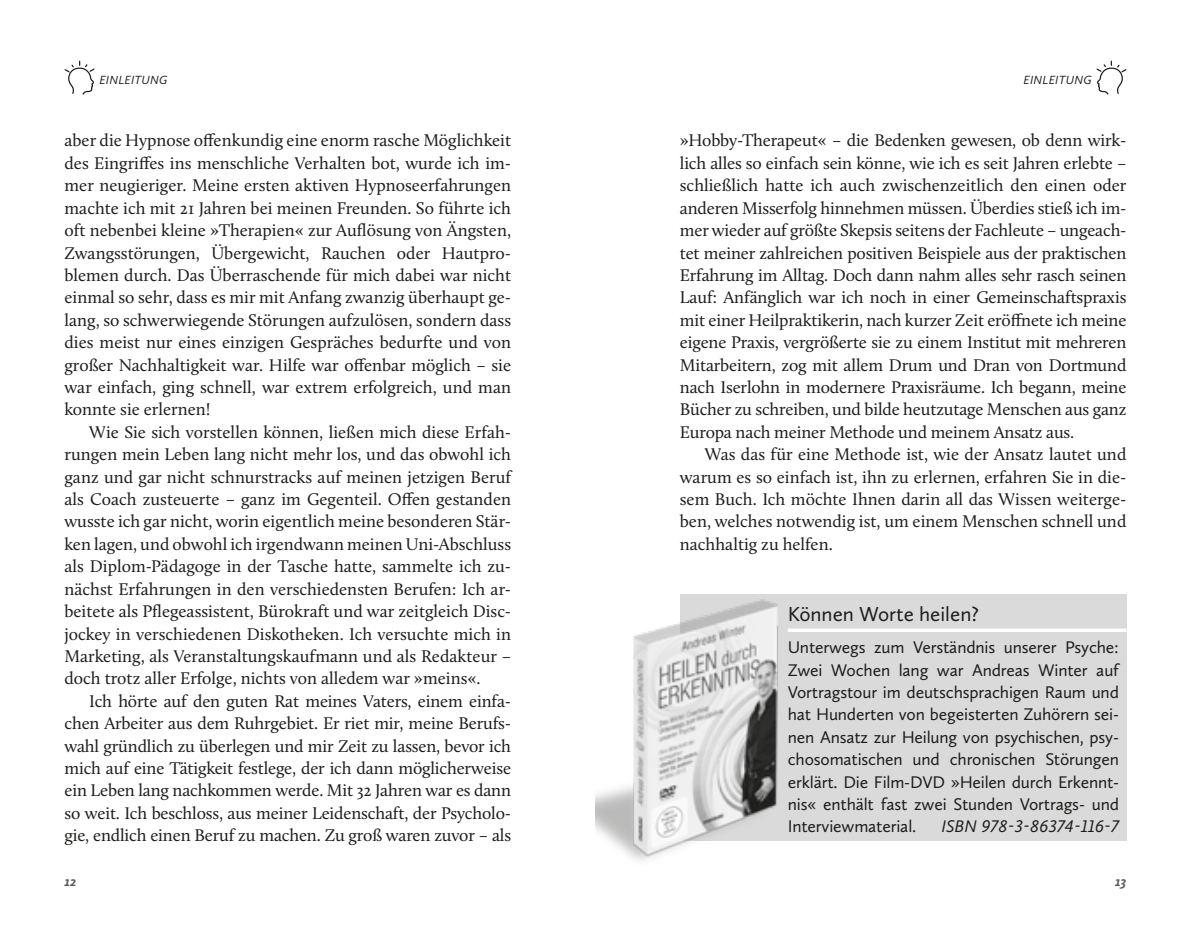
<style>
.page{position:relative;width:1191px;height:943px;background:#fff}
.page>*{position:absolute;margin:0;border:0;box-sizing:border-box;transform-origin:0 0}
.U_-_K{font:21px "Calluna Sans";color:#1d1d1b}
.FT{font:17.5px/22.4px "Calluna";color:#1d1d1b;text-align:justify}
.K{font:17.5px/22.4px "Calluna Sans";letter-spacing:-.01em;color:#1d1d1b;text-align:justify}
.K-2{font:italic 17.5px "Calluna Sans";letter-spacing:.015em;color:#1d1d1b}
.t1{font:italic 700 14px "Calluna Sans";color:#575756}
.KT_L{font:italic 12.25px "Calluna Sans";letter-spacing:.015em;color:#1d1d1b}
.KT_R{font:italic 12.25px "Calluna Sans";letter-spacing:.015em;color:#1d1d1b}
</style>
<div class="page">
<svg style="left:64px;top:61px;width:30px;height:34px"></svg>
<svg style="left:1096px;top:61px;width:30px;height:34px"></svg>
<div style="left:680px;top:594px;width:446px;height:247px;background:#dadada"></div>
<svg style="left:788px;top:628px;width:338px;height:4px"></svg>
<img style="left:595px;top:599px;width:183px;height:262px">
<p class="KT_L" style="left:99px;top:72px;width:70px">EINLEITUNG</p>
<p class="KT_R" style="left:1023px;top:72px;width:70px">EINLEITUNG</p>
<p class="FT" style="left:64px;top:129px;width:448px">aber die Hypnose offenkundig eine enorm rasche Möglichkeit des Eingriffes ins menschliche Verhalten bot, wurde ich im&shy;mer neugieriger. Meine ersten aktiven Hypnoseerfahrungen machte ich mit 21 Jahren bei meinen Freunden. So führte ich oft nebenbei kleine »Therapien« zur Auflösung von Ängsten, Zwangsstörungen, Übergewicht, Rauchen oder Hautpro&shy;blemen durch. Das Überraschende für mich dabei war nicht einmal so sehr, dass es mir mit Anfang zwanzig überhaupt ge&shy;lang, so schwerwiegende Störungen aufzulösen, sondern dass dies meist nur eines einzigen Gespräches bedurfte und von großer Nachhaltigkeit war. Hilfe war offenbar möglich – sie war einfach, ging schnell, war extrem erfolgreich, und man konnte sie erlernen!</p>
<p class="FT" style="left:64px;top:420px;width:448px;text-indent:25px">Wie Sie sich vorstellen können, ließen mich diese Erfah&shy;rungen mein Leben lang nicht mehr los, und das obwohl ich ganz und gar nicht schnurstracks auf meinen jetzigen Beruf als Coach zusteuerte – ganz im Gegenteil. Offen gestanden wusste ich gar nicht, worin eigentlich meine besonderen Stär&shy;ken lagen, und obwohl ich irgendwann meinen Uni-Abschluss als Diplom-Pädagoge in der Tasche hatte, sammelte ich zu&shy;nächst Erfahrungen in den verschiedensten Berufen: Ich ar&shy;beitete als Pflegeassistent, Bürokraft und war zeitgleich Disc&shy;jockey in verschiedenen Diskotheken. Ich versuchte mich in Marketing, als Veranstaltungskaufmann und als Redakteur – doch trotz aller Erfolge, nichts von alledem war »meins«.</p>
<p class="FT" style="left:64px;top:689px;width:448px;text-indent:25px">Ich hörte auf den guten Rat meines Vaters, einem einfa&shy;chen Arbeiter aus dem Ruhrgebiet. Er riet mir, meine Berufs&shy;wahl gründlich zu überlegen und mir Zeit zu lassen, bevor ich mich auf eine Tätigkeit festlege, der ich dann möglicherweise ein Leben lang nachkommen werde. Mit 32 Jahren war es dann so weit. Ich beschloss, aus meiner Leidenschaft, der Psycholo&shy;gie, endlich einen Beruf zu machen. Zu groß waren zuvor – als</p>
<p class="FT" style="left:680px;top:129px;width:448px">»Hobby-Therapeut« – die Bedenken gewesen, ob denn wirk&shy;lich alles so einfach sein könne, wie ich es seit Jahren erlebte – schließlich hatte ich auch zwischenzeitlich den einen oder anderen Misserfolg hinnehmen müssen. Überdies stieß ich im&shy;mer wieder auf größte Skepsis seitens der Fachleute – ungeach&shy;tet meiner zahlreichen positiven Beispiele aus der praktischen Erfahrung im Alltag. Doch dann nahm alles sehr rasch seinen Lauf: Anfänglich war ich noch in einer Gemeinschaftspraxis mit einer Heilpraktikerin, nach kurzer Zeit eröffnete ich meine eigene Praxis, vergrößerte sie zu einem Institut mit mehreren Mitarbeitern, zog mit allem Drum und Dran von Dortmund nach Iserlohn in modernere Praxisräume. Ich begann, meine Bücher zu schreiben, und bilde heutzutage Menschen aus ganz Europa nach meiner Methode und meinem Ansatz aus.</p>
<p class="FT" style="left:680px;top:443px;width:448px;text-indent:25px">Was das für eine Methode ist, wie der Ansatz lautet und warum es so einfach ist, ihn zu erlernen, erfahren Sie in die&shy;sem Buch. Ich möchte Ihnen darin all das Wissen weiterge&shy;ben, welches notwendig ist, um einem Menschen schnell und nachhaltig zu helfen.</p>
<p class="U_-_K" style="left:788px;top:601px;width:193px">Können Worte heilen?</p>
<p class="K" style="left:788px;top:636px;width:333px">Unterwegs zum Verständnis unserer Psyche:<br>Zwei Wochen lang war Andreas Winter auf Vortragstour im deutschsprachigen Raum und hat Hunderten von begeisterten Zuhörern sei&shy;nen Ansatz zur Heilung von psychischen, psy&shy;chosomatischen und chronischen Störungen erklärt. Die Film-DVD »Heilen durch Erkennt&shy;nis« enthält fast zwei Stunden Vortrags- und Interviewmaterial.</p>
<p class="K-2" style="left:941px;top:816px;width:179px">ISBN 978-3-86374-116-7</p>
<p class="t1" style="left:64px;top:872px;width:13px">12</p>
<p class="t1" style="left:1115px;top:872px;width:13px">13</p>
</div>
